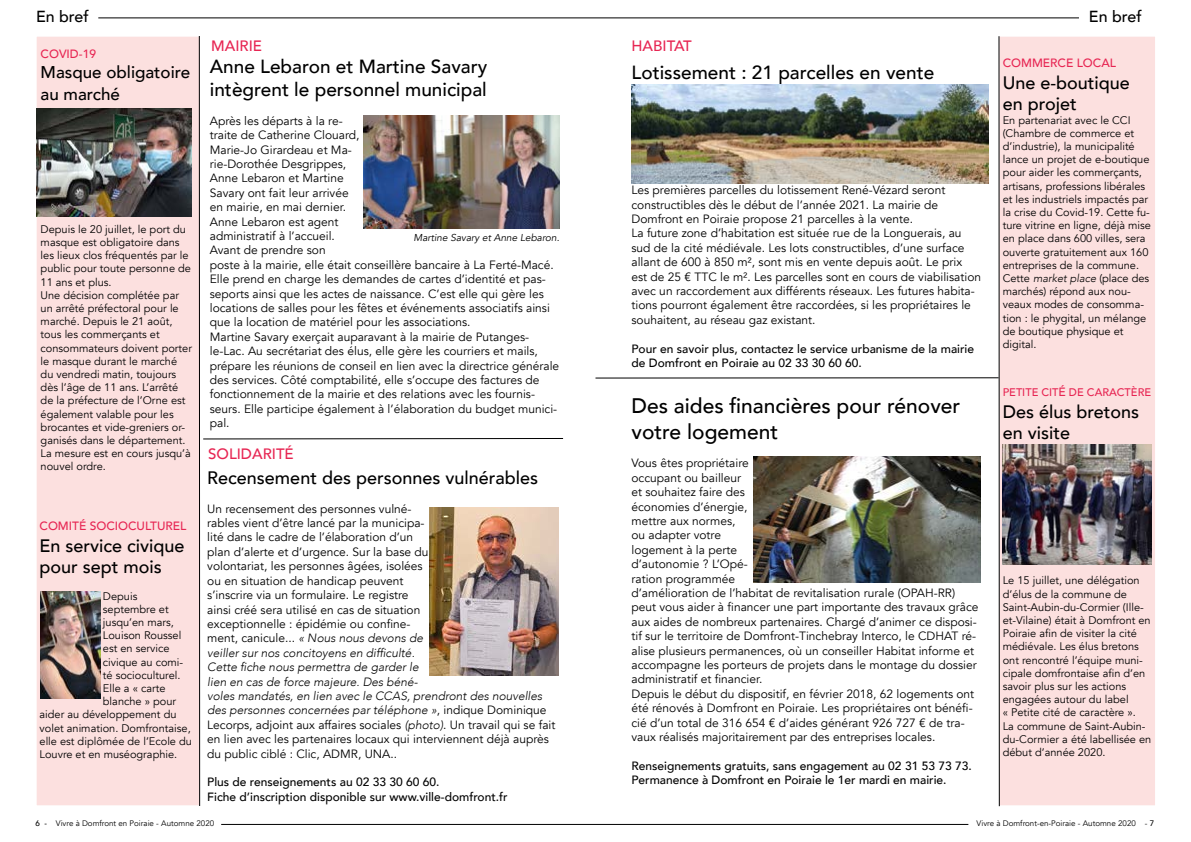
<style>
.page{position:relative;width:1191px;height:842px;background:#fff}
.page>*{position:absolute;margin:0;border:0;box-sizing:border-box;transform-origin:0 0}
.t1{font:500 21px/25.2px "Avenir";color:#000}
.t2{font:500 19px/22.8px "Avenir";color:#000}
.t3{font:500 18px/21.6px "Avenir";color:#000}
.t4{font:500 17px/21.6px "Avenir";color:#000}
.t5{font:500 16px "Avenir";color:#000}
.t6{font:500 15px "Avenir";color:#e72653}
.t7{font:12px/14.4px "Avenir";color:#000}
.t8{font:500 12px/14.4px "Avenir";color:#000}
.t9{font:500 12px "Avenir";color:#e72653}
.t10{font:11px/13.2px "Avenir";color:#000}
.t11{font:500 11px "Avenir";color:#e72653}
.t12{font:italic 10px "Avenir";color:#000}
.t13{font:8px "Avenir";color:#000}
.s1{font-weight:300;font-style:italic}
.s2{font-size:12px}
.s3{font-weight:500}
</style>
<div class="page">
<div style="left:36px;top:36px;width:164px;height:770px;background:#fce0df;border:1px solid #fff"></div>
<svg style="left:199px;top:36px;width:364px;height:770px"></svg>
<div style="left:999px;top:36px;width:156px;height:770px;background:#fce0df;border:1px solid #fff"></div>
<hr style="left:595px;top:378px;width:403px;height:1px;background:#000">
<hr style="left:221px;top:824px;width:747px;height:1px;background:#000">
<hr style="left:98px;top:18px;width:981px;height:1px;background:#000">
<img style="left:631px;top:84px;width:357px;height:100px">
<img style="left:36px;top:108px;width:155px;height:108px">
<img style="left:1002px;top:444px;width:149px;height:120px">
<img style="left:364px;top:115px;width:195px;height:113px">
<img style="left:40px;top:591px;width:60px;height:108px">
<img style="left:753px;top:456px;width:227px;height:126px">
<img style="left:429px;top:507px;width:129px;height:169px">
<svg style="left:998px;top:36px;width:1px;height:770px"></svg>
<h3 class="t5" style="left:36px;top:3px;width:54px">En bref</h3>
<h3 class="t5" style="left:1088px;top:3px;width:54px">En bref</h3>
<p class="t9" style="left:41px;top:43px;width:57px">COVID-19</p>
<h3 class="t4" style="left:41px;top:60px;width:151px">Masque obligatoire au marché</h3>
<p class="t10" style="left:41px;top:223px;width:153px">Depuis le 20 juillet, le port du masque est obligatoire dans les lieux clos fréquentés par le public pour toute personne de<br>11 ans et plus.<br>Une décision complétée par un arrêté préfectoral pour le marché. Depuis le 21 août, tous les commerçants et consommateurs doivent porter le masque durant le marché du vendredi matin, toujours dès l’âge de 11 ans. L’arrêté de la préfecture de l’Orne est également valable pour les brocantes et vide-greniers or&shy;ganisés dans le département.<br>La mesure est en cours jusqu’à nouvel ordre.</p>
<p class="t9" style="left:40px;top:515px;width:148px">COMITÉ SOCIOCULTUREL</p>
<h3 class="t3" style="left:40px;top:534px;width:147px">En service civique pour sept mois</h3>
<p class="t10" style="left:103px;top:589px;width:36px">Depuis</p>
<p class="t10" style="left:103px;top:603px;width:67px">septembre et</p>
<p class="t10" style="left:103px;top:616px;width:72px">jusqu’en mars,</p>
<p class="t10" style="left:103px;top:629px;width:80px">Louison Roussel</p>
<p class="t10" style="left:103px;top:642px;width:68px">est en service</p>
<p class="t10" style="left:103px;top:655px;width:82px">civique au comi-</p>
<p class="t10" style="left:103px;top:669px;width:79px">té socioculturel.</p>
<p class="t10" style="left:103px;top:682px;width:64px">Elle a « carte</p>
<p class="t10" style="left:103px;top:695px;width:75px">blanche » pour</p>
<p class="t10" style="left:40px;top:708px;width:138px">aider au développement du</p>
<p class="t10" style="left:40px;top:721px;width:153px">volet animation. Domfrontaise,</p>
<p class="t10" style="left:40px;top:735px;width:154px">elle est diplômée de l’Ecole du</p>
<p class="t10" style="left:40px;top:748px;width:139px">Louvre et en muséographie.</p>
<p class="t6" style="left:211px;top:33px;width:52px">MAIRIE</p>
<h2 class="t2" style="left:210px;top:54px;width:279px">Anne Lebaron et Martine Savary intègrent le personnel municipal</h2>
<p class="t7" style="left:210px;top:114px;width:351px">Après les départs à la re-<br>traite de Catherine Clouard,<br>Marie-Jo Girardeau et Ma-<br>rie-Dorothée Desgrippes,<br>Anne Lebaron et Martine<br>Savary ont fait leur arrivée<br>en mairie, en mai dernier.<br>Anne Lebaron est agent<br>administratif à l’accueil.<br>Avant de prendre son<br>poste à la mairie, elle était conseillère bancaire à La Ferté-Macé.<br>Elle prend en charge les demandes de cartes d’identité et pas&shy;seports ainsi que les actes de naissance. C’est elle qui gère les locations de salles pour les fêtes et événements associatifs ainsi que la location de matériel pour les associations.<br>Martine Savary exerçait auparavant à la mairie de Putanges&shy;le-Lac. Au secrétariat des élus, elle gère les courriers et mails, prépare les réunions de conseil en lien avec la directrice générale des services. Côté comptabilité, elle s’occupe des factures de fonctionnement de la mairie et des relations avec les fournis&shy;seurs. Elle participe également à l’élaboration du budget munici&shy;pal.</p>
<p class="t12" style="left:413px;top:232px;width:147px">Martine Savary et Anne Lebaron.</p>
<p class="t6" style="left:208px;top:441px;width:87px">SOLIDARITÉ</p>
<h3 class="t3" style="left:207px;top:466px;width:332px">Recensement des personnes vulnérables</h3>
<p class="t7" style="left:207px;top:502px;width:350px">Un recensement des personnes vulné-<br>rables vient d’être lancé par la municipa-<br>lité dans le cadre de l’élaboration d’un<br>plan d’alerte et d’urgence. Sur la base du<br>volontariat, les personnes âgées, isolées<br>ou en situation de handicap peuvent<br>s’inscrire via un formulaire. Le registre<br>ainsi créé sera utilisé en cas de situation<br>exceptionnelle : épidémie ou confine-<br>ment, canicule... <span class="s1">« Nous nous devons de<br>veiller sur nos concitoyens en difficulté.<br>Cette fiche nous permettra de garder le<br>lien en cas de force majeure. Des béné-<br>voles mandatés, en lien avec le CCAS, prendront des nouvelles des personnes concernées par téléphone »</span>, indique Dominique Lecorps, adjoint aux affaires sociales <span class="s1">(photo)</span>. Un travail qui se fait en lien avec les partenaires locaux qui interviennent déjà auprès du public ciblé : Clic, ADMR, UNA..</p>
<p class="t8" style="left:207px;top:774px;width:302px">Plus de renseignements au 02 33 30 60 60.<br>Fiche d’inscription disponible sur www.ville-domfront.fr</p>
<p class="t6" style="left:631px;top:33px;width:62px">HABITAT</p>
<h2 class="t2" style="left:631px;top:60px;width:304px">Lotissement : 21 parcelles en vente</h2>
<p class="t7" style="left:631px;top:183px;width:351px">Les premières parcelles du lotissement René-Vézard seront constructibles dès le début de l’année 2021. La mairie de Domfront en Poiraie propose 21 parcelles à la vente.<br>La future zone d’habitation est située rue de la Longuerais, au sud de la cité médiévale. Les lots constructibles, d’une surface allant de 600 à 850 m², sont mis en vente depuis août. Le prix<br>est de 25 € TTC le m². Les parcelles sont en cours de viabilisation avec un raccordement aux différents réseaux. Les futures habita&shy;tions pourront également être raccordées, si les propriétaires le souhaitent, au réseau gaz existant.</p>
<p class="t8" style="left:631px;top:341px;width:344px">Pour en savoir plus, contactez le service urbanisme de la mairie de Domfront en Poiraie au 02 33 30 60 60.</p>
<h1 class="t1" style="left:631px;top:392px;width:330px">Des aides financières pour rénover votre logement</h1>
<p class="t7" style="left:631px;top:456px;width:348px">Vous êtes propriétaire<br>occupant ou bailleur<br>et souhaitez faire des<br>économies d’énergie,<br>mettre aux normes,<br>ou adapter votre<br>logement à la perte<br>d’autonomie ? L’Opé-<br>ration programmée<br>d’amélioration de l’habitat de revitalisation rurale (OPAH-RR) peut vous aider à financer une part importante des travaux grâce aux aides de nombreux partenaires. Chargé d’animer ce disposi&shy;tif sur le territoire de Domfront-Tinchebray Interco, le CDHAT ré&shy;alise plusieurs permanences, où un conseiller Habitat informe et accompagne les porteurs de projets dans le montage du dossier administratif et financier.<br>Depuis le début du dispositif, en février 2018, 62 logements ont été rénovés à Domfront en Poiraie. Les propriétaires ont bénéfi&shy;cié d’un total de 316 654 € d’aides générant 926 727 € de tra&shy;vaux réalisés majoritairement par des entreprises locales.</p>
<p class="t8" style="left:631px;top:758px;width:342px">Renseignements gratuits, sans engagement au 02 31 53 73 73.<br>Permanence à Domfront en Poiraie le 1er mardi en mairie.</p>
<p class="t9" style="left:1002px;top:53px;width:115px">COMMERCE LOCAL</p>
<h3 class="t3" style="left:1002px;top:71px;width:129px">Une e-boutique en projet</h3>
<p class="t10" style="left:1002px;top:113px;width:150px">En partenariat avec le CCI (Chambre de commerce et d’industrie), la municipalité lance un projet de e-boutique pour aider les commerçants, artisans, professions libérales et les industriels impactés par la crise du Covid-19. Cette fu&shy;ture vitrine en ligne, déjà mise en place dans 600 villes, sera ouverte gratuitement aux 160 entreprises de la commune.<br>Cette <span class="s1">market place</span> (place des marchés) répond aux nou&shy;veaux modes de consomma&shy;tion : le phygital, un mélange de boutique physique et digital.</p>
<p class="t11" style="left:1002px;top:383px;width:150px">PETITE CIT<span class="s2">É</span> DE CARACTÈRE</p>
<h3 class="t3" style="left:1002px;top:400px;width:138px">Des élus bretons en visite</h3>
<p class="t10" style="left:1002px;top:574px;width:150px">Le 15 juillet, une délégation d’élus de la commune de<br>Saint-Aubin-du-Cormier (Ille&shy;et-Vilaine) était à Domfront en<br>Poiraie afin de visiter la cité médiévale. Les élus bretons ont rencontré l’équipe muni&shy;cipale domfrontaise afin d’en savoir plus sur les actions engagées autour du label<br>« Petite cité de caractère ».<br>La commune de Saint-Aubin&shy;du-Cormier a été labellisée en début d’année 2020.</p>
<p class="t13" style="left:35px;top:818px;width:180px"><span class="s3">6 -</span> Vivre à Domfront en Poiraie - Automne 2020</p>
<p class="t13" style="left:976px;top:818px;width:179px">Vivre à Domfront-en-Poiraie - Automne 2020 - <span class="s3">7</span></p>
</div>
